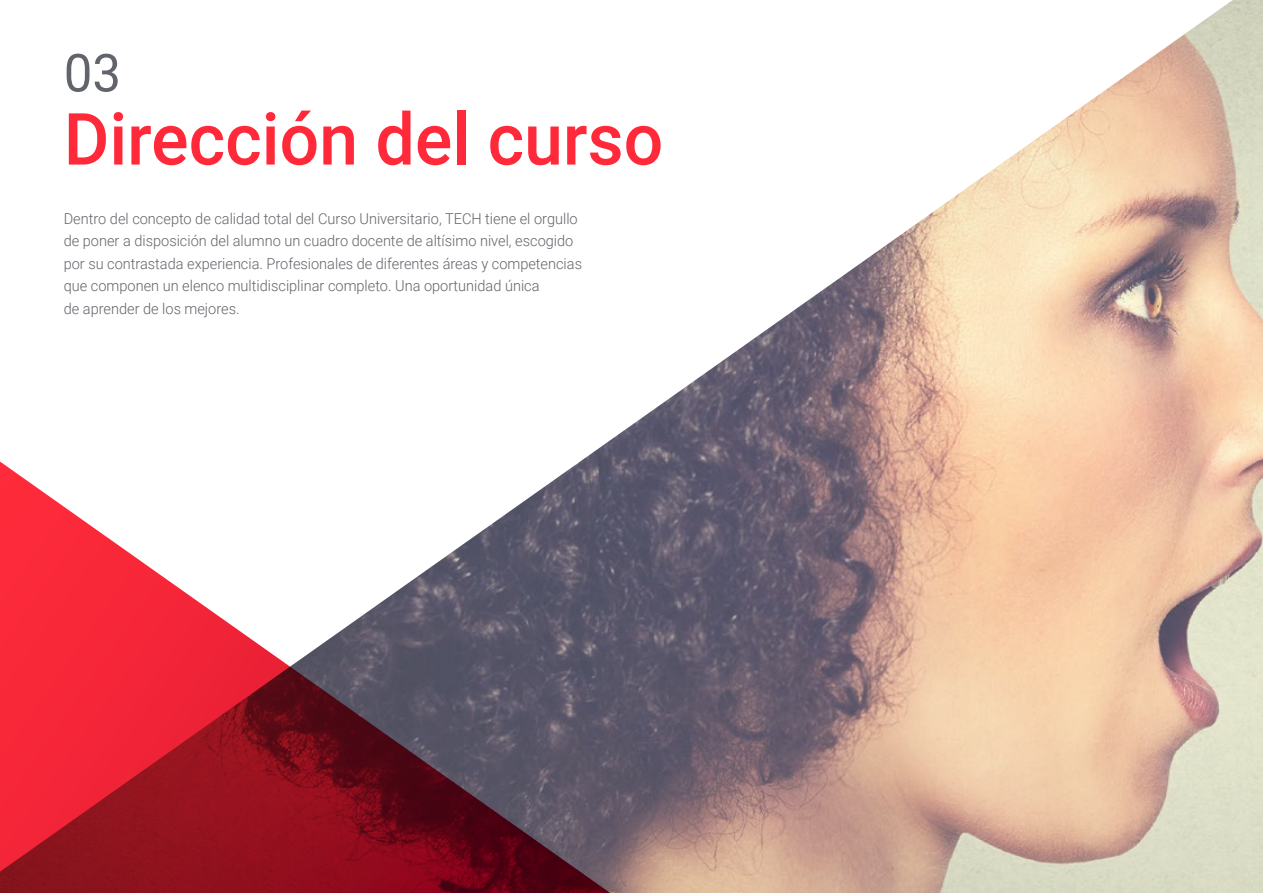
<style>
.page{position:relative;width:1263px;height:893px;background:#fff}
.page>*{position:absolute;margin:0;border:0;box-sizing:border-box;transform-origin:0 0}
.t1{font:500 72px "Roboto";color:#ff293a}
.t2{font:52.5px "Roboto";color:#61646a}
.t3{font:300 15px/22.5px "Roboto";color:#61646a}
</style>
<div class="page">
<img style="left:602px;top:0;width:661px;height:893px">
<svg style="left:0;top:446px;width:640px;height:447px"></svg>
<h2 class="t2" style="left:64px;top:36px;width:59px">03</h2>
<h1 class="t1" style="left:64px;top:89px;width:601px">Dirección del curso</h1>
<p class="t3" style="left:64px;top:207px;width:520px">Dentro del concepto de calidad total del Curso Universitario, TECH tiene el orgullo de poner a disposición del alumno un cuadro docente de altísimo nivel, escogido por su contrastada experiencia. Profesionales de diferentes áreas y competencias que componen un elenco multidisciplinar completo. Una oportunidad única<br>de aprender de los mejores.</p>
</div>
